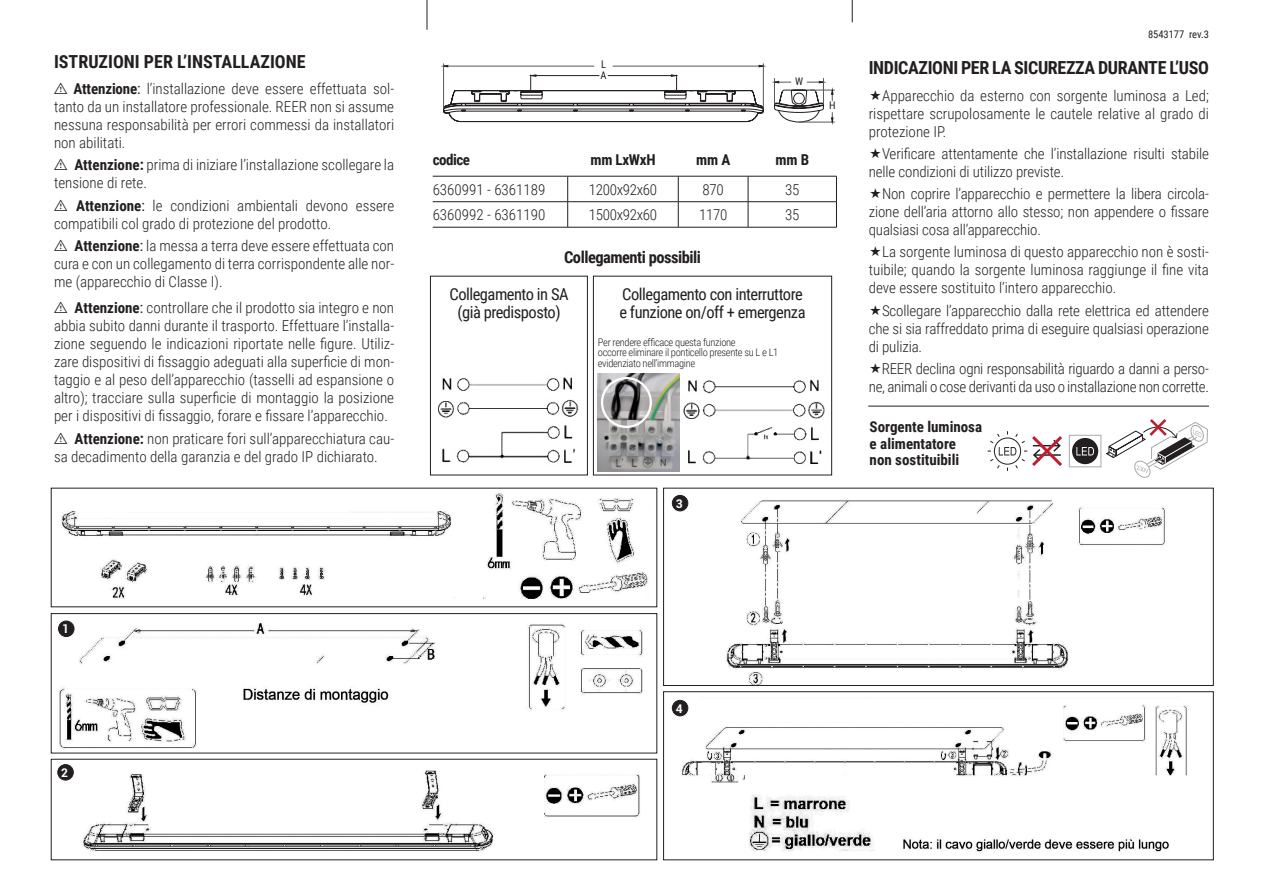
<style>
.page{position:relative;width:1263px;height:893px;background:#fff}
.page>*{position:absolute;margin:0;border:0;box-sizing:border-box;transform-origin:0 0}
.t1{font:700 18px "Roboto Condensed";letter-spacing:-.02em;color:#231f20}
.t2{font:700 18px "Roboto Condensed";color:#231f20}
.t3{font:16.5px "Roboto Condensed";letter-spacing:-.03em;color:#231f20}
.t4{font:700 16.5px "Roboto Condensed";letter-spacing:-.03em;color:#231f20}
.t5{font:300 15px/18px "Roboto Condensed";color:#231f20;text-align:justify}
.t6{font:300 15px/18px "Roboto Condensed";letter-spacing:-.02em;color:#231f20;text-align:right}
.t7{font:700 15px "Roboto Condensed";color:#231f20}
.t8{font:700 12px "Roboto";color:#fff}
.t9{font:300 10.5px "Roboto Condensed";letter-spacing:-.03em;color:#231f20}
.t10{font:10.5px "Roboto Condensed";color:#231f20}
.s1{font-family:"tables";font-weight:400}
.s2{font-weight:700}
.s3{font-weight:400}
</style>
<div class="page">
<div style="left:541px;top:833px;width:38px;height:33px;background:linear-gradient(to right,#fff,#fff)"></div>
<svg style="left:657px;top:717px;width:1px;height:33px"></svg>
<div style="left:430px;top:276px;width:158px;height:199px;border:1px solid #231f20"></div>
<div style="left:593px;top:276px;width:239px;height:199px;border:1px solid #231f20"></div>
<img style="left:726px;top:500px;width:440px;height:184px">
<div style="left:663px;top:488px;width:550px;height:198px;border:1px solid #231f20"></div>
<img style="left:676px;top:699px;width:512px;height:153px">
<div style="left:663px;top:691px;width:550px;height:169px;border:1px solid #231f20"></div>
<img style="left:61px;top:493px;width:587px;height:106px">
<img style="left:58px;top:620px;width:585px;height:129px">
<div style="left:51px;top:613px;width:606px;height:140px;border:1px solid #231f20"></div>
<img style="left:57px;top:764px;width:583px;height:94px">
<div style="left:51px;top:759px;width:606px;height:101px;border:1px solid #231f20"></div>
<img style="left:438px;top:377px;width:141px;height:86px">
<img style="left:679px;top:373px;width:146px;height:97px">
<img style="left:598px;top:373px;width:81px;height:98px">
<svg style="left:678px;top:177px;width:1px;height:50px"></svg>
<svg style="left:748px;top:177px;width:1px;height:50px"></svg>
<svg style="left:836px;top:177px;width:1px;height:50px"></svg>
<hr style="left:433px;top:176px;width:135px;height:1px;background:#231f20">
<hr style="left:568px;top:176px;width:110px;height:1px;background:#231f20">
<hr style="left:678px;top:176px;width:70px;height:1px;background:#231f20">
<hr style="left:748px;top:176px;width:89px;height:1px;background:#231f20">
<hr style="left:433px;top:227px;width:135px;height:1px;background:#231f20">
<hr style="left:568px;top:227px;width:110px;height:1px;background:#231f20">
<hr style="left:678px;top:227px;width:70px;height:1px;background:#231f20">
<hr style="left:748px;top:227px;width:89px;height:1px;background:#231f20">
<svg style="left:567px;top:176px;width:1px;height:51px"></svg>
<hr style="left:433px;top:201px;width:135px;height:1px;background:#231f20">
<hr style="left:568px;top:201px;width:110px;height:1px;background:#231f20">
<hr style="left:678px;top:201px;width:70px;height:1px;background:#231f20">
<hr style="left:748px;top:201px;width:88px;height:1px;background:#231f20">
<svg style="left:758px;top:65px;width:8px;height:2px"></svg>
<hr style="left:763px;top:63px;width:1px;height:46px;background:#575757">
<hr style="left:443px;top:63px;width:1px;height:46px;background:#575757">
<hr style="left:613px;top:66px;width:146px;height:1px;background:#575757">
<hr style="left:448px;top:66px;width:146px;height:1px;background:#575757">
<svg style="left:773px;top:78px;width:62px;height:46px"></svg>
<svg style="left:443px;top:74px;width:321px;height:49px"></svg>
<div style="left:59px;top:621px;width:15px;height:15px;background:#231f20;border-radius:50%"></div>
<div style="left:58px;top:621px;width:16px;height:16px;border:1px solid #231f20;border-radius:50%"></div>
<div style="left:58px;top:765px;width:15px;height:15px;background:#231f20;border-radius:50%"></div>
<div style="left:58px;top:764px;width:15px;height:16px;border:1px solid #231f20;border-radius:50%"></div>
<div style="left:672px;top:495px;width:16px;height:16px;background:#231f20;border-radius:50%"></div>
<div style="left:672px;top:495px;width:16px;height:16px;border:1px solid #231f20;border-radius:50%"></div>
<div style="left:672px;top:700px;width:16px;height:16px;background:#231f20;border-radius:50%"></div>
<div style="left:672px;top:700px;width:16px;height:16px;border:1px solid #231f20;border-radius:50%"></div>
<div style="left:1069px;top:435px;width:32px;height:32px;border:1px solid #a6a8ab"></div>
<div style="left:1072px;top:438px;width:26px;height:26px;background:#231f20;border-radius:50%"></div>
<svg style="left:1076px;top:447px;width:18px;height:8px"></svg>
<svg style="left:987px;top:431px;width:75px;height:40px"></svg>
<svg style="left:1105px;top:419px;width:103px;height:59px"></svg>
<hr style="left:868px;top:406px;width:341px;height:1px;background:#231f20">
<svg style="left:852px;top:0;width:1px;height:22px"></svg>
<hr style="left:427px;top:0;width:1px;height:30px;background:#231f20">
<div style="left:601px;top:377px;width:51px;height:51px;border:2px solid #fff;border-radius:50%"></div>
<p class="t2" style="left:54px;top:48px;width:253px">ISTRUZIONI PER L’INSTALLAZIONE</p>
<p class="t5" style="left:54px;top:79px;width:342px"><span class="s1">I</span> <span class="s2">Attenzione</span><span class="s3">:</span> l’installazione deve essere effettuata sol&shy;tanto da un installatore professionale. REER non si assume nessuna responsabilità per errori commessi da installatori non abilitati.</p>
<p class="t5" style="left:54px;top:155px;width:342px"><span class="s1">I</span> <span class="s2">Attenzione:</span> prima di iniziare l’installazione scollegare la tensione di rete.</p>
<p class="t5" style="left:54px;top:196px;width:342px"><span class="s1">I</span> <span class="s2">Attenzione</span><span class="s3">:</span> le condizioni ambientali devono essere compatibili col grado di protezione del prodotto.</p>
<p class="t5" style="left:54px;top:236px;width:342px"><span class="s1">I</span> <span class="s2">Attenzione</span><span class="s3">:</span> la messa a terra deve essere effettuata con cura e con un collegamento di terra corrispondente alle nor&shy;me (apparecchio di Classe I).</p>
<p class="t5" style="left:54px;top:298px;width:342px"><span class="s1">I</span> <span class="s2">Attenzione</span><span class="s3">:</span> controllare che il prodotto sia integro e non abbia subito danni durante il trasporto. Effettuare l’installa&shy;zione seguendo le indicazioni riportate nelle figure. Utiliz&shy;zare dispositivi di fissaggio adeguati alla superficie di mon&shy;taggio e al peso dell’apparecchio (tasselli ad espansione o altro); tracciare sulla superficie di montaggio la posizione per i dispositivi di fissaggio, forare e fissare l’apparecchio.</p>
<p class="t5" style="left:54px;top:429px;width:342px"><span class="s1">I</span> <span class="s2">Attenzione:</span> non praticare fori sull’apparecchiatura cau&shy;sa decadimento della garanzia e del grado IP dichiarato.</p>
<p class="t10" style="left:601px;top:57px;width:6px">L</p>
<p class="t10" style="left:601px;top:68px;width:8px">A</p>
<p class="t10" style="left:795px;top:74px;width:10px">W</p>
<p class="t7" style="left:433px;top:149px;width:39px">codice</p>
<p class="t7" style="left:590px;top:149px;width:67px">mm LxWxH</p>
<p class="t7" style="left:696px;top:149px;width:36px">mm A</p>
<p class="t7" style="left:775px;top:149px;width:35px">mm B</p>
<p class="t5" style="left:433px;top:180px;width:114px">6360991 - 6361189</p>
<p class="t6" style="left:589px;top:180px;width:70px">1200x92x60</p>
<p class="t5" style="left:702px;top:180px;width:23px">870</p>
<p class="t5" style="left:785px;top:180px;width:16px">35</p>
<p class="t5" style="left:433px;top:205px;width:114px">6360992 - 6361190</p>
<p class="t6" style="left:589px;top:205px;width:70px">1500x92x60</p>
<p class="t5" style="left:699px;top:205px;width:30px">1170</p>
<p class="t5" style="left:785px;top:205px;width:16px">35</p>
<p class="t4" style="left:564px;top:246px;width:138px">Collegamenti possibili</p>
<p class="t3" style="left:449px;top:283px;width:121px">Collegamento in SA</p>
<p class="t3" style="left:457px;top:301px;width:105px">(già predisposto)</p>
<p class="t3" style="left:622px;top:283px;width:182px">Collegamento con interruttore</p>
<p class="t3" style="left:619px;top:301px;width:188px">e funzione on/off + emergenza</p>
<p class="t9" style="left:598px;top:335px;width:139px">Per rendere efficace questa funzione</p>
<p class="t9" style="left:598px;top:345px;width:182px">occorre eliminare il ponticello presente su L e L1</p>
<p class="t9" style="left:598px;top:356px;width:99px">evidenziato nell’immagine</p>
<p class="t10" style="left:829px;top:98px;width:8px">H</p>
<p class="t8" style="left:676px;top:495px;width:8px">3</p>
<p class="t10" style="left:1148px;top:27px;width:62px">8543177 rev.3</p>
<p class="t1" style="left:869px;top:55px;width:342px">INDICAZIONI PER LA SICUREZZA DURANTE L’USO</p>
<p class="t5" style="left:869px;top:86px;width:342px;text-indent:13px">Apparecchio da esterno con sorgente luminosa a Led; rispettare scrupolosamente le cautele relative al grado di protezione IP.</p>
<p class="t5" style="left:869px;top:144px;width:342px;text-indent:13px">Verificare attentamente che l’installazione risulti stabile nelle condizioni di utilizzo previste.</p>
<p class="t5" style="left:869px;top:184px;width:342px;text-indent:13px">Non coprire l’apparecchio e permettere la libera circola&shy;zione dell’aria attorno allo stesso; non appendere o fissare qualsiasi cosa all’apparecchio.</p>
<p class="t5" style="left:869px;top:242px;width:342px;text-indent:13px">La sorgente luminosa di questo apparecchio non è sosti&shy;tuibile; quando la sorgente luminosa raggiunge il fine vita deve essere sostituito l’intero apparecchio.</p>
<p class="t5" style="left:869px;top:301px;width:342px;text-indent:13px">Scollegare l’apparecchio dalla rete elettrica ed attendere che si sia raffreddato prima di eseguire qualsiasi operazione di pulizia.</p>
<p class="t6" style="left:869px;top:359px;width:342px">REER declina ogni responsabilità riguardo a danni a perso&shy;ne, animali o cose derivanti da uso o installazione non corrette.</p>
<p class="t7" style="left:870px;top:416px;width:114px">Sorgente luminosa</p>
<p class="t7" style="left:870px;top:433px;width:88px">e alimentatore</p>
<p class="t7" style="left:870px;top:449px;width:91px">non sostituibili</p>
<p class="t8" style="left:62px;top:620px;width:8px">1</p>
<p class="t8" style="left:61px;top:764px;width:8px">2</p>
<p class="t8" style="left:676px;top:700px;width:8px">4</p>
</div>
